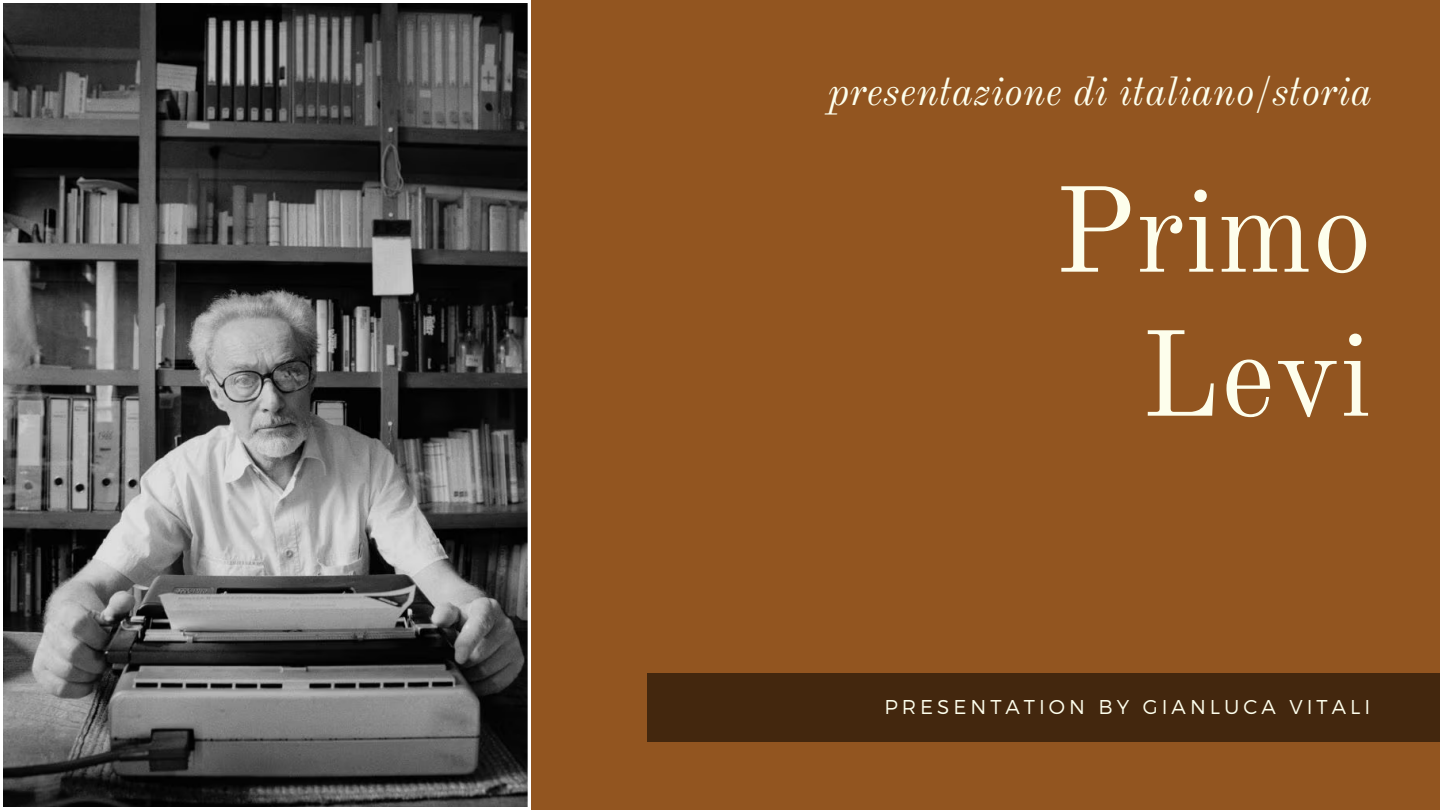
<style>
.page{position:relative;width:1440px;height:810px;background:#925520}
.page>*{position:absolute;margin:0;border:0;box-sizing:border-box;transform-origin:0 0}
.t1{font:120px/144px "Old Standard";color:#fdfeec;text-align:right}
.t2{font:italic 40px "Old Standard";color:#fdfeec}
.t3{font:300 20px "Montserrat";letter-spacing:.2em;color:#fdfeec}
</style>
<div class="page">
<div style="left:648px;top:673px;width:792px;height:69px;background:#43270e"></div>
<svg style="left:0;top:0;width:531px;height:810px"></svg>
<h1 class="t2" style="left:828px;top:67px;width:546px">presentazione di italiano/storia</h1>
<p class="t1" style="left:1054px;top:160px;width:320px">Primo<br>Levi</p>
<p class="t3" style="left:884px;top:694px;width:487px">PRESENTATION BY GIANLUCA VITALI</p>
</div>
